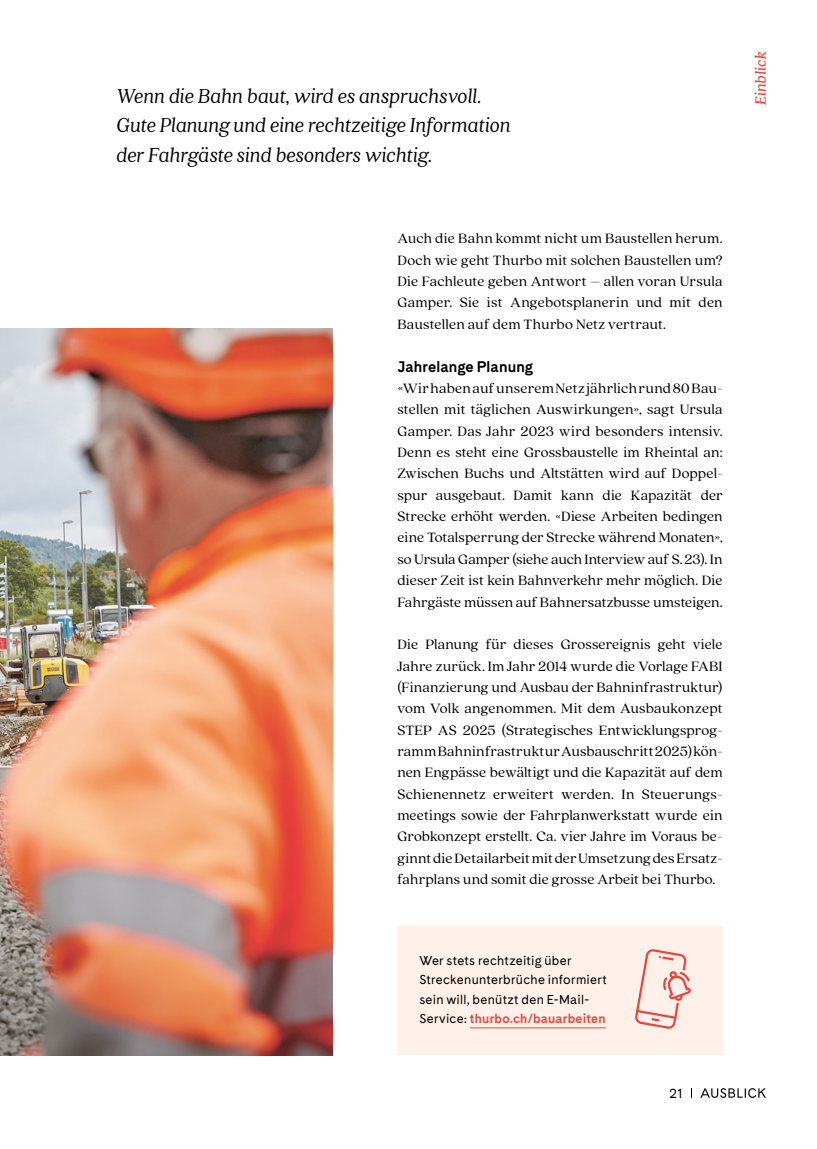
<style>
.page{position:relative;width:817px;height:1149px;background:#fff}
.page>*{position:absolute;margin:0;border:0;box-sizing:border-box;transform-origin:0 0}
.t1{font:italic 22.35px/29.2px "Quincy CF";color:#000}
.t2{font:italic 700 16.5px "Quincy CF";letter-spacing:.005em;color:#e6473e}
.t3{font:15px/21.3px "Quincy CF";letter-spacing:.01em;color:#000;text-align:justify}
.t4{font:700 14.25px "Cadiz";letter-spacing:.01em;color:#000}
.t5{font:12.3px "Cadiz";color:#000}
.t6{font:12px/19.5px "Cadiz";letter-spacing:.025em;color:#000}
.s1{font-weight:700;color:#e6473e}
</style>
<div class="page">
<svg style="left:700px;top:1088px;width:65px;height:9px"></svg>
<img style="left:0;top:329px;width:333px;height:725px">
<div style="left:397px;top:926px;width:325px;height:128px;background:#fff1ea"></div>
<hr style="left:470px;top:1027px;width:135px;height:1px;background:#e6473e">
<svg style="left:635px;top:949px;width:56px;height:79px"></svg>
<h1 class="t1" style="left:116px;top:82px;width:396px">Wenn die Bahn baut, wird es anspruchsvoll.<br>Gute Planung und eine rechtzeitige Information der Fahrgäste sind besonders wichtig.</h1>
<p class="t3" style="left:397px;top:227px;width:327px">Auch die Bahn kommt nicht um Baustellen herum.<br>Doch wie geht Thurbo mit solchen Baustellen um?<br>Die Fachleute geben Antwort – allen voran Ursula Gamper. Sie ist Angebotsplanerin und mit den Baustellen auf dem Thurbo Netz vertraut.</p>
<p class="t4" style="left:397px;top:356px;width:137px">Jahrelange Planung</p>
<p class="t3" style="left:397px;top:376px;width:327px">«Wir haben auf unserem Netz jährlich rund 80 Bau&shy;stellen mit täglichen Auswirkungen», sagt Ursula Gamper. Das Jahr 2023 wird besonders intensiv.<br>Denn es steht eine Grossbaustelle im Rheintal an:<br>Zwischen Buchs und Altstätten wird auf Doppel&shy;spur ausgebaut. Damit kann die Kapazität der Strecke erhöht werden. «Diese Arbeiten bedingen eine Totalsperrung der Strecke während Monaten», so Ursula Gamper (siehe auch Interview auf S.23). In dieser Zeit ist kein Bahnverkehr mehr möglich. Die Fahrgäste müssen auf Bahnersatzbusse umsteigen.</p>
<p class="t3" style="left:397px;top:633px;width:327px">Die Planung für dieses Grossereignis geht viele Jahre zurück. Im Jahr 2014 wurde die Vorlage FABI (Finanzierung und Ausbau der Bahninfrastruktur) vom Volk angenommen. Mit dem Ausbaukonzept STEP AS 2025 (Strategisches Entwicklungsprog&shy;ramm Bahninfrastruktur Ausbauschritt 2025) kön&shy;nen Engpässe bewältigt und die Kapazität auf dem Schienennetz erweitert werden. In Steuerungs&shy;meetings sowie der Fahrplanwerkstatt wurde ein Grobkonzept erstellt. Ca. vier Jahre im Voraus be&shy;ginnt die Detailarbeit mit der Umsetzung des Ersatz&shy;fahrplans und somit die grosse Arbeit bei Thurbo.</p>
<p class="t6" style="left:419px;top:950px;width:189px">Wer stets rechtzeitig über<br>Streckenunterbrüche informiert sein will, benützt den E-Mail-<br>Service: <span class="s1">thurbo.ch/bauarbeiten</span></p>
<p class="t5" style="left:669px;top:1084px;width:14px">21</p>
<p class="t2" style="left:750px;top:105px;width:56px;rotate:-90deg">Einblick</p>
</div>
